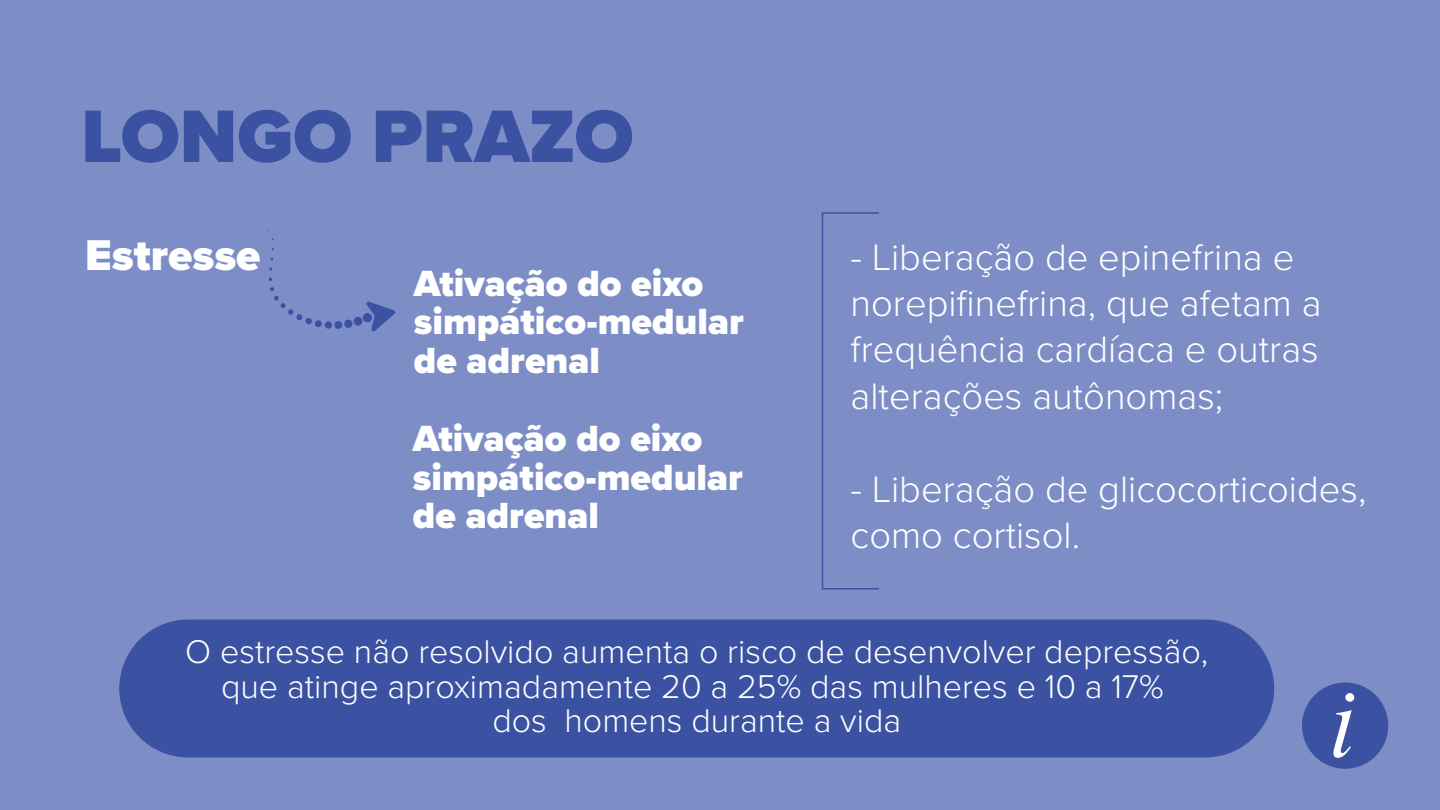
<style>
.page{position:relative;width:1440px;height:810px;background:#7d8ec7}
.page>*{position:absolute;margin:0;border:0;box-sizing:border-box;transform-origin:0 0}
.t1{font:900 76.88px "Proxima Nova";color:#3b52a3}
.t2{font:900 44.62px "Proxima Nova";color:#fff}
.t3{font:300 38.1px/46.4px "Proxima Nova";color:#fff}
.t4{font:900 37.8px/38.4px "Proxima Nova";color:#fff}
.t5{font:300 34.05px/34.7px "Proxima Nova";color:#fff;text-align:center}
</style>
<div class="page">
<div style="left:1302px;top:682px;width:86px;height:87px;background:#3b52a3;border-radius:50%"></div>
<svg style="left:1333px;top:693px;width:21px;height:65px"></svg>
<svg style="left:270px;top:287px;width:125px;height:44px"></svg>
<svg style="left:269px;top:277px;width:3px;height:4px"></svg>
<div style="left:822px;top:212px;width:58px;height:378px;border:2px solid #3b52a3"></div>
<div style="left:119px;top:620px;width:1155px;height:138px;background:#3b52a3;border-radius:69px"></div>
<h1 class="t1" style="left:81px;top:79px;width:554px">LONGO PRAZO</h1>
<p class="t2" style="left:85px;top:222px;width:177px">Estresse</p>
<p class="t4" style="left:414px;top:264px;width:332px">Ativação do eixo simpático-medular de adrenal</p>
<p class="t4" style="left:413px;top:419px;width:332px">Ativação do eixo simpático-medular de adrenal</p>
<p class="t3" style="left:851px;top:232px;width:473px">- Liberação de epinefrina e norepifinefrina, que afetam a frequência cardíaca e outras alterações autônomas;</p>
<p class="t3" style="left:851px;top:464px;width:517px">- Liberação de glicocorticoides, como cortisol.</p>
<p class="t5" style="left:185px;top:632px;width:1024px">O estresse não resolvido aumenta o risco de desenvolver depressão, que atinge aproximadamente 20 a 25% das mulheres e 10 a 17%<br>dos homens durante a vida</p>
</div>
